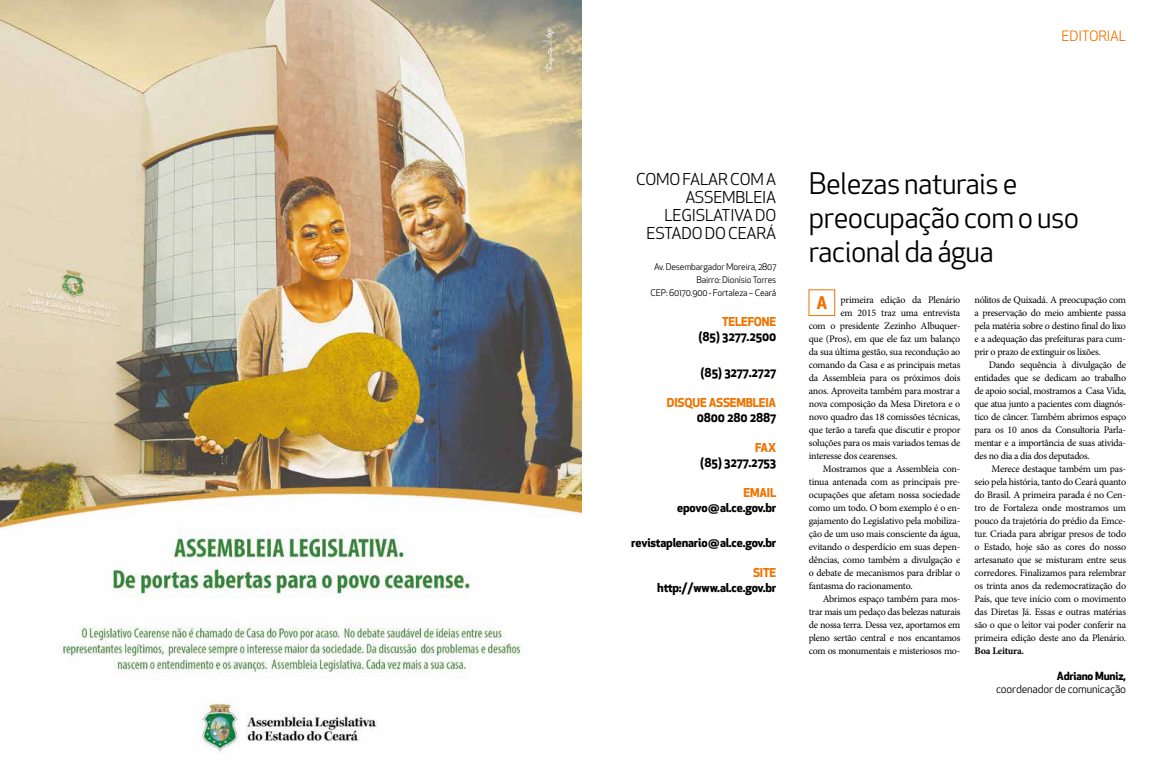
<style>
.page{position:relative;width:1163px;height:780px;background:#fff}
.page>*{position:absolute;margin:0;border:0;box-sizing:border-box;transform-origin:0 0}
.t1{font:29px/34px "Apex New";letter-spacing:-.02em;color:#000}
.t2{font:700 17px "Apex New";color:#ee7402}
.t3{font:16px/18px "Apex New";letter-spacing:-.015em;color:#000;text-align:right}
.t4{font:14px "Apex New";letter-spacing:-.015em;color:#ee7402}
.t5{font:700 12px "Apex New";letter-spacing:-.015em;color:#000}
.t6{font:700 12px "Apex New";letter-spacing:-.015em;color:#ee7402}
.t7{font:11px "Apex New";letter-spacing:-.015em;color:#000}
.t8{font:700 11px "Apex New";letter-spacing:-.015em;color:#000}
.t9{font:10px/13px "Minion Pro";letter-spacing:-.025em;color:#000;text-align:justify}
.t10{font:700 10px "Minion Pro";letter-spacing:-.015em;color:#000}
.t11{font:9px/13px "Apex New";letter-spacing:-.015em;color:#000;text-align:right}
</style>
<div class="page">
<img style="left:0;top:0;width:581px;height:753px">
<h3 class="t4" style="left:1061px;top:27px;width:66px">EDITORIAL</h3>
<h3 class="t3" style="left:636px;top:170px;width:142px">COMO FALAR COM A<br>ASSEMBLEIA<br>LEGISLATIVA DO<br>ESTADO DO CEARÁ</h3>
<p class="t11" style="left:650px;top:261px;width:127px">Av. Desembargador Moreira, 2807<br>Bairro: Dionísio Torres<br>CEP: 60170.900 - Fortaleza – Ceará</p>
<p class="t6" style="left:722px;top:313px;width:56px">TELEFONE</p>
<p class="t5" style="left:698px;top:328px;width:79px">(85) 3277.2500</p>
<p class="t5" style="left:700px;top:363px;width:77px">(85) 3277.2727</p>
<p class="t6" style="left:666px;top:393px;width:111px">DISQUE ASSEMBLEIA</p>
<p class="t5" style="left:696px;top:408px;width:81px">0800 280 2887</p>
<p class="t6" style="left:755px;top:438px;width:23px">FAX</p>
<p class="t5" style="left:700px;top:453px;width:77px">(85) 3277.2753</p>
<p class="t6" style="left:743px;top:483px;width:34px">EMAIL</p>
<p class="t5" style="left:677px;top:498px;width:100px">epovo@al.ce.gov.br</p>
<p class="t5" style="left:631px;top:533px;width:146px">revistaplenario@al.ce.gov.br</p>
<p class="t6" style="left:753px;top:563px;width:25px">SITE</p>
<p class="t5" style="left:657px;top:578px;width:120px">http://www.al.ce.gov.br</p>
<h1 class="t1" style="left:808px;top:167px;width:272px">Belezas naturais e preocupação com o uso racional da água</h1>
<p class="t9" style="left:840px;top:293px;width:121px">primeira edição da Plenário</p>
<p class="t9" style="left:840px;top:306px;width:121px">em 2015 traz uma entrevista</p>
<p class="t9" style="left:808px;top:319px;width:153px">com o presidente Zezinho Albuquer-</p>
<p class="t9" style="left:808px;top:332px;width:153px">que (Pros), em que ele faz um balanço</p>
<p class="t9" style="left:808px;top:345px;width:153px">da sua última gestão, sua recondução ao</p>
<p class="t9" style="left:808px;top:358px;width:153px">comando da Casa e as principais metas</p>
<p class="t9" style="left:808px;top:371px;width:153px">da Assembleia para os próximos dois</p>
<p class="t9" style="left:808px;top:384px;width:153px">anos. Aproveita também para mostrar a</p>
<p class="t9" style="left:808px;top:397px;width:153px">nova composição da Mesa Diretora e o</p>
<p class="t9" style="left:808px;top:410px;width:153px">novo quadro das 18 comissões técnicas,</p>
<p class="t9" style="left:808px;top:423px;width:153px">que terão a tarefa que discutir e propor</p>
<p class="t9" style="left:808px;top:436px;width:153px">soluções para os mais variados temas de</p>
<p class="t9" style="left:808px;top:449px;width:90px">interesse dos cearenses.</p>
<p class="t9" style="left:822px;top:462px;width:139px">Mostramos que a Assembleia con-</p>
<p class="t9" style="left:808px;top:475px;width:153px">tinua antenada com as principais pre-</p>
<p class="t9" style="left:808px;top:488px;width:153px">ocupações que afetam nossa sociedade</p>
<p class="t9" style="left:808px;top:501px;width:153px">como um todo. O bom exemplo é o en-</p>
<p class="t9" style="left:808px;top:514px;width:153px">gajamento do Legislativo pela mobiliza-</p>
<p class="t9" style="left:808px;top:527px;width:153px">ção de um uso mais consciente da água,</p>
<p class="t9" style="left:808px;top:540px;width:153px">evitando o desperdício em suas depen-</p>
<p class="t9" style="left:808px;top:553px;width:153px">dências, como também a divulgação e</p>
<p class="t9" style="left:808px;top:566px;width:153px">o debate de mecanismos para driblar o</p>
<p class="t9" style="left:808px;top:579px;width:105px">fantasma do racionamento.</p>
<p class="t9" style="left:822px;top:592px;width:139px">Abrimos espaço também para mos-</p>
<p class="t9" style="left:808px;top:605px;width:153px">trar mais um pedaço das belezas naturais</p>
<p class="t9" style="left:808px;top:618px;width:153px">de nossa terra. Dessa vez, aportamos em</p>
<p class="t9" style="left:808px;top:631px;width:153px">pleno sertão central e nos encantamos</p>
<p class="t9" style="left:808px;top:644px;width:153px">com os monumentais e misteriosos mo-</p>
<h2 class="t2" style="left:816px;top:290px;width:12px">A</h2>
<p class="t9" style="left:974px;top:293px;width:153px">nólitos de Quixadá. A preocupação com a preservação do meio ambiente passa pela matéria sobre o destino final do lixo e a adequação das prefeituras para cum&shy;prir o prazo de extinguir os lixões.</p>
<p class="t9" style="left:974px;top:358px;width:153px;text-indent:14px">Dando sequência à divulgação de entidades que se dedicam ao trabalho de apoio social, mostramos a Casa Vida, que atua junto a pacientes com diagnós&shy;tico de câncer. Também abrimos espaço para os 10 anos da Consultoria Parla&shy;mentar e a importância de suas ativida&shy;des no dia a dia dos deputados.</p>
<p class="t9" style="left:974px;top:462px;width:153px;text-indent:17px">Merece destaque também um pas&shy;seio pela história, tanto do Ceará quanto do Brasil. A primeira parada é no Cen&shy;tro de Fortaleza onde mostramos um pouco da trajetória do prédio da Emce&shy;tur. Criada para abrigar presos de todo o Estado, hoje são as cores do nosso artesanato que se misturam entre seus corredores. Finalizamos para relembrar os trinta anos da redemocratização do País, que teve início com o movimento das Diretas Já. Essas e outras matérias são o que o leitor vai poder conferir na primeira edição deste ano da Plenário.</p>
<p class="t10" style="left:974px;top:644px;width:51px">Boa Leitura.</p>
<p class="t8" style="left:1056px;top:668px;width:71px">Adriano Muniz,</p>
<p class="t7" style="left:995px;top:682px;width:131px">coordenador de comunicação</p>
</div>
